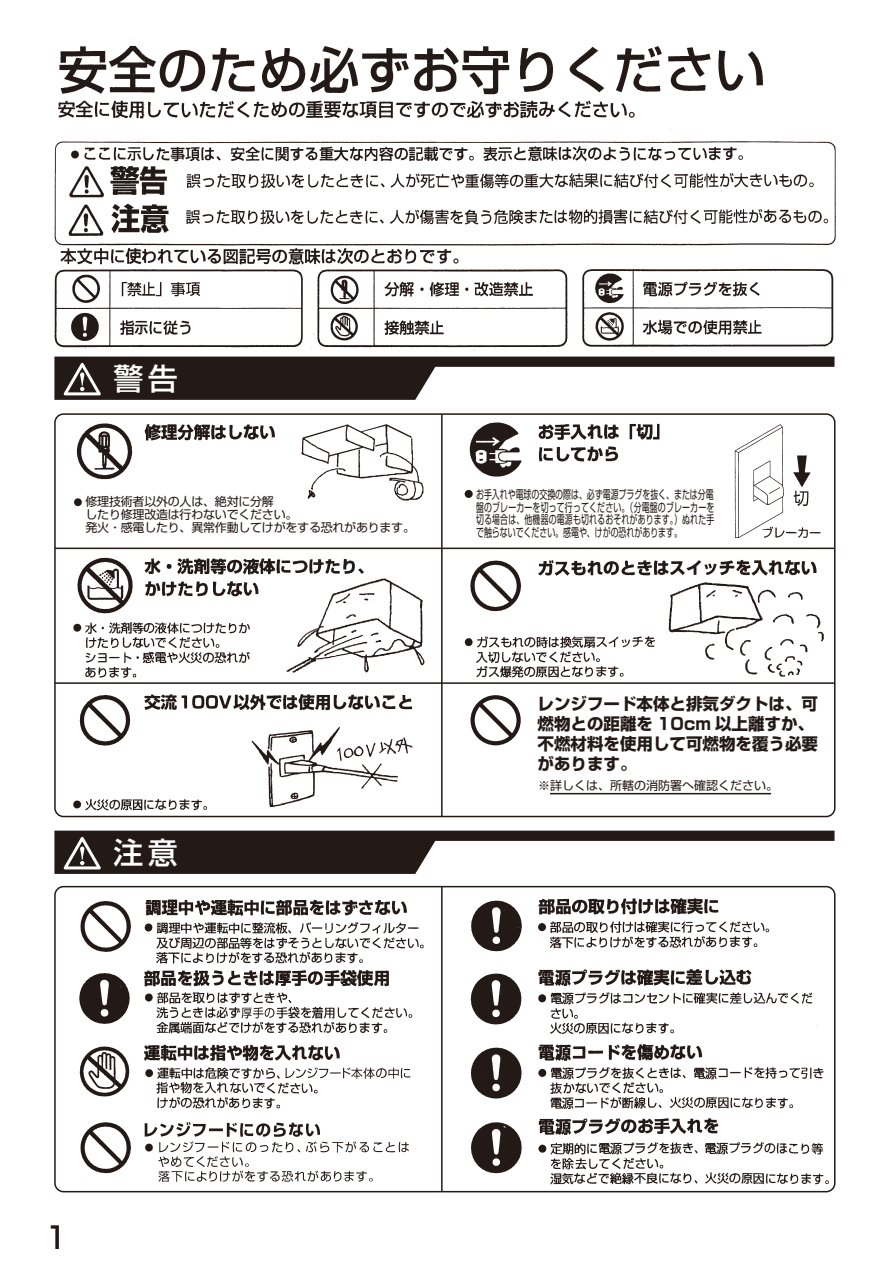
<style>
.page{position:relative;width:893px;height:1263px;background:#fff}
.page>*{position:absolute;margin:0;border:0;box-sizing:border-box;transform-origin:0 0}
.t1{font:500 30px "Shin Go Pro";color:#fff}
.t2{font:500 30px "Shin Go Pro";color:#231916}
.t3{font:700 16.5px/20px "Shin Go Pro";color:#231916}
.t4{font:12px/12.8px "Shin Go Pro";color:#231916;text-align:justify;scale:.66 1}
.t5{font:12px/12.8px "Shin Go Pro";letter-spacing:-.02em;color:#231916}
.t6{font:12px "Shin Go Pro";color:#231916}
</style>
<div class="page">
<img style="left:54px;top:39px;width:782px;height:1154px">
<svg style="left:54px;top:357px;width:780px;height:43px"></svg>
<svg style="left:54px;top:831px;width:780px;height:43px"></svg>
<div style="left:54px;top:413px;width:781px;height:404px;border:2px solid #231916;border-radius:9px"></div>
<hr style="left:55px;top:548px;width:780px;height:1px;background:#231916">
<hr style="left:55px;top:682px;width:780px;height:2px;background:#231916">
<hr style="left:441px;top:414px;width:2px;height:403px;background:#231916">
<div style="left:54px;top:886px;width:781px;height:306px;border:2px solid #231916;border-radius:9px"></div>
<hr style="left:441px;top:887px;width:2px;height:305px;background:#231916">
<div style="left:465px;top:490px;width:8px;height:8px;background:#231916;border-radius:50%"></div>
<div style="left:74px;top:498px;width:8px;height:8px;background:#231916;border-radius:50%"></div>
<hr style="left:550px;top:793px;width:221px;height:1px;background:#231916">
<svg style="left:470px;top:695px;width:51px;height:50px"></svg>
<h1 class="t1" style="left:114px;top:354px;width:66px">警告</h1>
<p class="t5" style="left:86px;top:494px;width:331px">修理技術者以外の人は、絶対に分解<br>したり修理改造は行わないでください。<br>発火・感電したり、異常作動してけがをする恐れがあります。</p>
<h1 class="t1" style="left:114px;top:828px;width:66px">注意</h1>
<p class="t4" style="left:476px;top:486px;width:362px">お手入れや電球の交換の際は、必ず電源プラグを抜く、または分電盤のブレーカーを切って行ってください。（分電盤のブレーカーを切る場合は、他機器の電源も切れるおそれがあります。）ぬれた手で触らないでください。感電や、けがの恐れがあります。</p>
<h2 class="t3" style="left:538px;top:692px;width:282px">レンジフード本体と排気ダクトは、可燃物との距離を 10cm 以上離すか、不燃材料を使用して可燃物を覆う必要があります。</h2>
<p class="t6" style="left:538px;top:775px;width:241px">※詳しくは、所轄の消防署へ確認ください。</p>
<h1 class="t2" style="left:45px;top:1213px;width:24px">1</h1>
</div>
